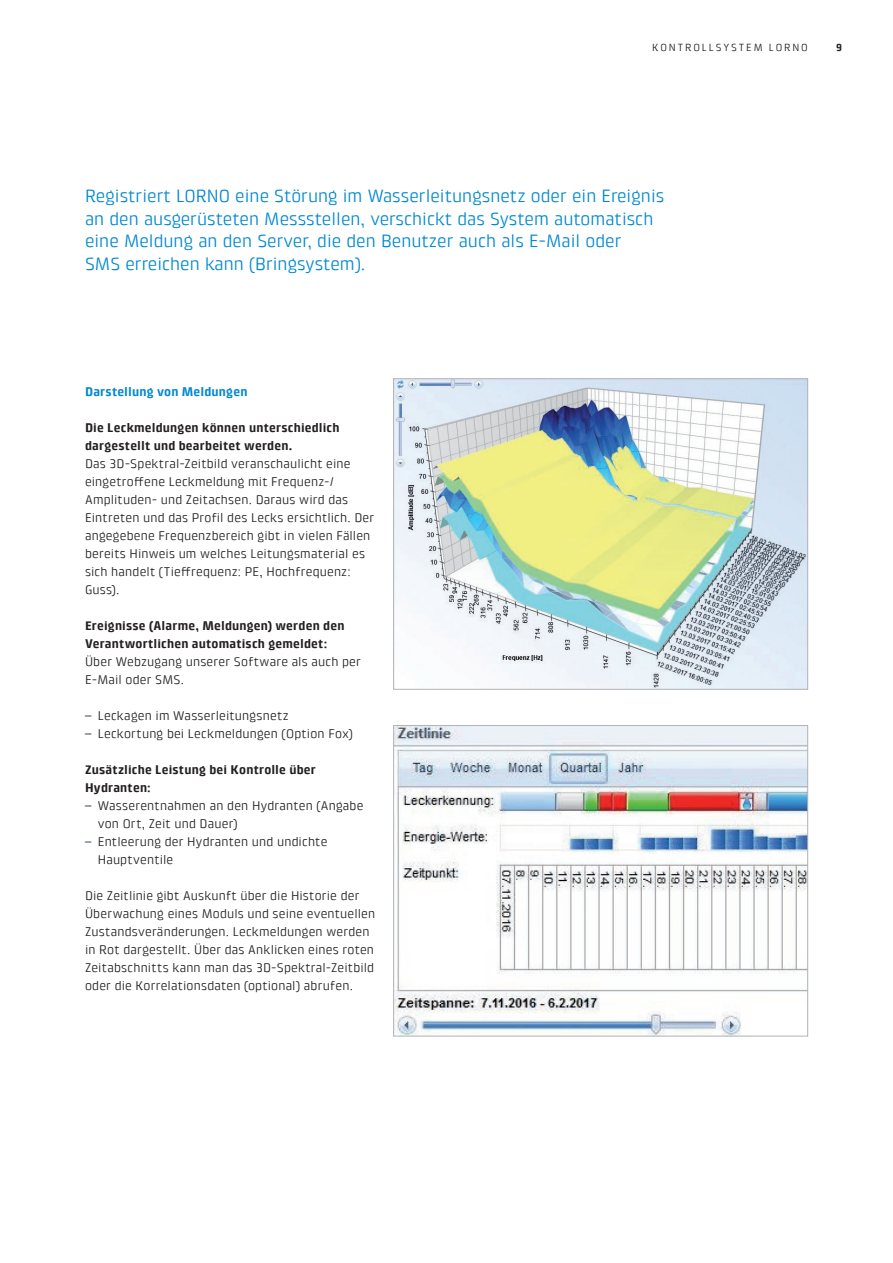
<style>
.page{position:relative;width:893px;height:1263px;background:#fff}
.page>*{position:absolute;margin:0;border:0;box-sizing:border-box;transform-origin:0 0}
.t1{font:18px/22.5px "Klintfor BKW";color:#0089cf}
.t2{font:12.75px/18px "Klint Pro";letter-spacing:.01em;color:#231f20}
.t3{font:700 12.75px/18px "Klint Pro";letter-spacing:.015em;color:#231f20}
.t4{font:700 12.75px "Klint Pro";letter-spacing:.015em;color:#0089cf}
.t5{font:10.5px "Klint Pro";letter-spacing:.18em;color:#231f20}
.t6{font:700 10.5px "Klint Pro";color:#231f20}
.s1{font-family:"Klintfor BKW"}
.s2{font-family:"Klintfor BKW";color:#0d2b6d}
</style>
<div class="page">
<img style="left:395px;top:380px;width:411px;height:307px">
<div style="left:393px;top:378px;width:415px;height:311px;border:1px solid #b2b3b7"></div>
<img style="left:395px;top:727px;width:411px;height:307px">
<div style="left:393px;top:725px;width:415px;height:311px;border:1px solid #b2b3b7"></div>
<p class="t5" style="left:652px;top:41px;width:157px">KONTROLLSYSTEM LORNO</p>
<p class="t6" style="left:836px;top:41px;width:7px">9</p>
<p class="t1" style="left:85px;top:185px;width:581px">Registriert LORNO eine Störung im Wasserleitungsnetz oder ein Ereignis an den ausgerüsteten Messstellen, verschickt das System automatisch eine Meldung an den Server, die den Benutzer auch als E-Mail oder<br>SMS erreichen kann (Bringsystem).</p>
<p class="t4" style="left:85px;top:384px;width:164px">Darstellung von Meldungen</p>
<p class="t3" style="left:85px;top:419px;width:256px">Die Leckmeldungen können unterschiedlich dargestellt und bearbeitet werden.</p>
<p class="t2" style="left:85px;top:455px;width:291px">Das 3D-Spektral-Zeitbild veranschaulicht eine eingetroffene Leckmeldung mit Frequenz-/ Amplituden- und Zeitachsen. Daraus wird das Eintreten und das Profil des Lecks ersichtlich. Der angegebene Frequenzbereich gibt in vielen Fällen bereits Hinweis um welches Leitungsmaterial es sich handelt (Tieffrequenz: PE, Hochfrequenz:<br>Guss).</p>
<p class="t3" style="left:85px;top:617px;width:261px">Ereignisse (Alarme, Meldungen) werden den<br>Verantwortlichen automatisch gemeldet:</p>
<p class="t2" style="left:85px;top:653px;width:277px">Über Webzugang unserer Software als auch per<br>E-Mail oder SMS.</p>
<p class="t2" style="left:85px;top:707px;width:205px"><span class="s1">–</span> Leckagen im Wasserleitungsnetz</p>
<p class="t2" style="left:85px;top:725px;width:269px">– Leckortung bei Leckmeldungen (Option Fox)</p>
<p class="t3" style="left:85px;top:761px;width:232px">Zusätzliche Leistung bei Kontrolle über<br>Hydranten:</p>
<p class="t2" style="left:98px;top:797px;width:267px;text-indent:-13px"><span class="s1">–</span> Wasserentnahmen an den Hydranten (Angabe von Ort, Zeit und Dauer)</p>
<p class="t2" style="left:98px;top:833px;width:231px;text-indent:-13px"><span class="s2">–</span> Entleerung der Hydranten und undichte<br>Hauptventile</p>
<p class="t2" style="left:85px;top:887px;width:292px">Die Zeitlinie gibt Auskunft über die Historie der Überwachung eines Moduls und seine eventuellen Zustandsveränderungen. Leckmeldungen werden in Rot dargestellt. Über das Anklicken eines roten Zeitabschnitts kann man das 3D-Spektral-Zeitbild oder die Korrelationsdaten (optional) abrufen.</p>
</div>
